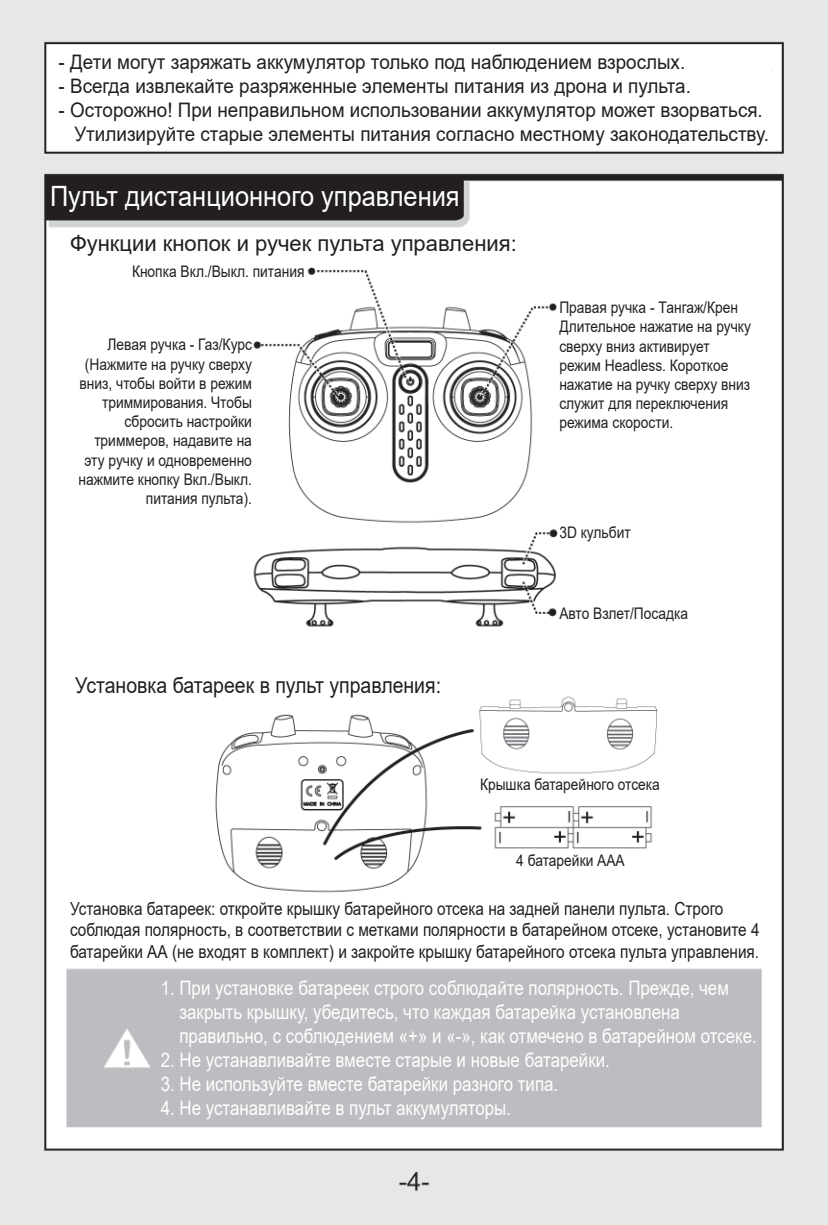
<style>
.page{position:relative;width:828px;height:1225px;background:#fff}
.page>*{position:absolute;margin:0;border:0;box-sizing:border-box;transform-origin:0 0}
.t1{font:28px "Arial";color:#fff;scale:.91 1}
.t2{font:22px "Arial";color:#231f20}
.t3{font:22px "Arial";color:#231f20;scale:.88 1}
.t4{font:20px/24px "Arial";color:#fff;scale:.85 1}
.t5{font:20px/24px "Arial";color:#231f20;scale:.94 1}
.t6{font:18px/21.6px "Arial";color:#231f20;scale:.85 1}
.t7{font:16px/19.2px "Arial";color:#231f20;text-align:right;scale:.86 1}
</style>
<div class="page">
<img style="left:0;top:0;width:828px;height:1225px">
<div style="left:54px;top:53px;width:718px;height:94px;background:#fff"></div>
<div style="left:64px;top:182px;width:381px;height:33px;background:#231f20"></div>
<div style="left:70px;top:231px;width:239px;height:28px;background:#fff"></div>
<div style="left:189px;top:263px;width:114px;height:18px;background:#fff"></div>
<div style="left:70px;top:336px;width:182px;height:116px;background:#fff"></div>
<div style="left:559px;top:299px;width:177px;height:119px;background:#fff"></div>
<div style="left:559px;top:525px;width:67px;height:16px;background:#fff"></div>
<div style="left:559px;top:605px;width:184px;height:21px;background:#fff"></div>
<div style="left:75px;top:668px;width:320px;height:28px;background:#fff"></div>
<div style="left:515px;top:776px;width:103px;height:17px;background:#fff"></div>
<div style="left:508px;top:853px;width:119px;height:19px;background:#fff"></div>
<div style="left:83px;top:898px;width:644px;height:69px;background:#fff"></div>
<div style="left:169px;top:975px;width:568px;height:145px;background:#bcbdc0"></div>
<p class="t5" style="left:59px;top:50px;width:668px">- Дети могут заряжать аккумулятор только под наблюдением взрослых.</p>
<p class="t5" style="left:59px;top:74px;width:674px">- Всегда извлекайте разряженные элементы питания из дрона и пульта.</p>
<p class="t5" style="left:74px;top:98px;width:740px;text-indent:-16px">- Осторожно! При неправильном использовании аккумулятор может взорваться.<br>Утилизируйте старые элементы питания согласно местному законодательству.</p>
<h1 class="t1" style="left:50px;top:177px;width:452px">Пульт дистанционного управления</h1>
<h2 class="t2" style="left:70px;top:228px;width:448px">Функции кнопок и ручек пульта управления:</h2>
<p class="t7" style="left:132px;top:262px;width:202px">Кнопка Вкл./Выкл. питания</p>
<p class="t7" style="left:79px;top:335px;width:203px">Левая ручка - Газ/Курс (Нажмите на ручку сверху вниз, чтобы войти в режим триммирования. Чтобы сбросить настройки триммеров, надавите на эту ручку и одновременно нажмите кнопку Вкл./Выкл. питания пульта).</p>
<h2 class="t3" style="left:75px;top:670px;width:417px">Установка батареек в пульт управления:</h2>
<p class="t7" style="left:559px;top:298px;width:224px;text-align:left">Правая ручка - Тангаж/Крен<br>Длительное нажатие на ручку сверху вниз активирует режим Headless. Короткое нажатие на ручку сверху вниз служит для переключения режима скорости.</p>
<p class="t7" style="left:559px;top:522px;width:85px">3D кульбит</p>
<p class="t7" style="left:559px;top:603px;width:151px">Авто Взлет/Посадка</p>
<p class="t7" style="left:480px;top:774px;width:211px">Крышка батарейного отсека</p>
<p class="t7" style="left:516px;top:851px;width:128px">4 батарейки ААА</p>
<p class="t6" style="left:70px;top:897px;width:813px">Установка батареек: откройте крышку батарейного отсека на задней панели пульта. Строго соблюдая полярность, в соответствии с метками полярности в батарейном отсеке, установите 4 батарейки АА (не входят в комплект) и закройте крышку батарейного отсека пульта управления.</p>
<p class="t4" style="left:179px;top:975px;width:681px;text-indent:-19px">1. При установке батареек строго соблюдайте полярность. Прежде, чем закрыть крышку, убедитесь, что каждая батарейка установлена правильно, с соблюдением «+» и «-», как отмечено в батарейном отсеке.</p>
<p class="t4" style="left:161px;top:1047px;width:530px">2. Не устанавливайте вместе старые и новые батарейки.</p>
<p class="t4" style="left:161px;top:1071px;width:469px">3. Не используйте вместе батарейки разного типа.</p>
<p class="t4" style="left:161px;top:1095px;width:414px">4. Не устанавливайте в пульт аккумуляторы.</p>
</div>
